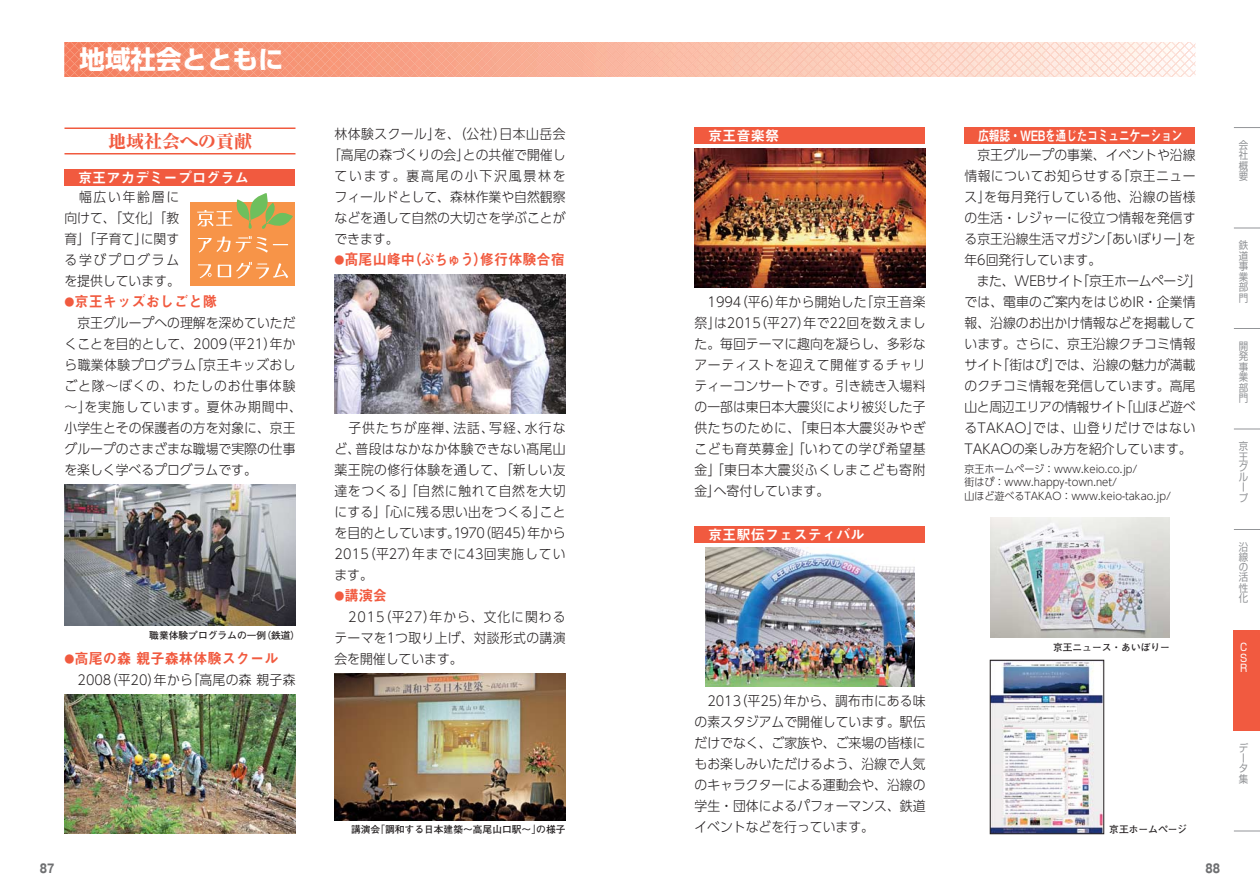
<style>
.page{position:relative;width:1260px;height:894px;background:#fff}
.page>*{position:absolute;margin:0;border:0;box-sizing:border-box;transform-origin:0 0}
.t1{font:700 25.5px "UD Shin Go Pr 6 N";color:#fff}
.t2{font:800 18px "Ryumin Pr 6 N";color:#f15a3f}
.t3{font:15px "Midashi Go Pr 6 N MB31";color:#f15a3f;scale:.95 1}
.t4{font:15px "Midashi Go Pr 6 N MB31";color:#f15a3f;scale:.94 1}
.t5{font:14.25px "Midashi Go Pr 6 N MB31";color:#fff}
.t6{font:14.25px "Midashi Go Pr 6 N MB31";letter-spacing:-.05em;color:#fff;scale:.78 1}
.t7{font:300 13.5px/21px "UD Shin Go Pr 6 N";color:#231f20;text-align:justify;scale:.95 1}
.t8{font:300 13.5px "UD Shin Go Pr 6 N";letter-spacing:.02em;color:#231f20;scale:.95 1}
.t9{font:300 13.5px "UD Shin Go Pr 6 N";letter-spacing:.035em;color:#231f20;scale:.95 1}
.t10{font:300 13.5px "UD Shin Go Pr 6 N";letter-spacing:.14em;color:#231f20;scale:.95 1}
.t11{font:700 12px "Gothic MB101 Pr 6 N";color:#6d6e70;scale:.8 1}
.t12{font:300 10.5px/13.5px "UD Shin Go Pr 6 N";color:#231f20;scale:.95 1}
.t13{font:10.5px/10.5px "Shin Go Pr 6 Regular 90 pv RKSJ V";color:#939598;text-align:justify;scale:.9 1}
.t14{font:10.5px/10.5px "Shin Go Pr 6 Regular 90 pv RKSJ V";color:#fff;text-align:justify;scale:.9 1}
.t15{font:700 9.75px "Futo Go B101 Pr 6 N";color:#231f20}
.s1{font-size:10.5px}
</style>
<div class="page">
<hr style="left:64px;top:128px;width:232px;height:1px;background:#f15a3f">
<hr style="left:64px;top:153px;width:232px;height:1px;background:#f15a3f">
<img style="left:334px;top:674px;width:232px;height:146px">
<img style="left:334px;top:274px;width:232px;height:140px">
<img style="left:64px;top:694px;width:232px;height:140px">
<div style="left:64px;top:170px;width:232px;height:16px;background:#f15a3f"></div>
<div style="left:190px;top:202px;width:105px;height:84px;background:#f79448"></div>
<svg style="left:198px;top:236px;width:90px;height:17px"></svg>
<svg style="left:198px;top:264px;width:14px;height:14px"></svg>
<svg style="left:218px;top:262px;width:70px;height:17px"></svg>
<svg style="left:197px;top:193px;width:96px;height:36px"></svg>
<img style="left:64px;top:484px;width:232px;height:142px">
<div style="left:1234px;top:630px;width:26px;height:100px;background:#f15a40"></div>
<svg style="left:1234px;top:429px;width:26px;height:1px"></svg>
<svg style="left:1234px;top:529px;width:26px;height:1px"></svg>
<svg style="left:1234px;top:228px;width:26px;height:1px"></svg>
<svg style="left:1234px;top:127px;width:26px;height:1px"></svg>
<svg style="left:1234px;top:328px;width:26px;height:1px"></svg>
<svg style="left:1234px;top:831px;width:26px;height:1px"></svg>
<img style="left:992px;top:662px;width:110px;height:170px">
<div style="left:990px;top:660px;width:114px;height:174px;border:1px solid #231f20"></div>
<div style="left:694px;top:128px;width:232px;height:16px;background:#f15a3f"></div>
<div style="left:694px;top:526px;width:232px;height:17px;background:#f15a3f"></div>
<div style="left:964px;top:128px;width:232px;height:16px;background:#f15a3f"></div>
<img style="left:990px;top:518px;width:180px;height:120px">
<img style="left:694px;top:148px;width:232px;height:140px">
<img style="left:705px;top:548px;width:210px;height:139px">
<svg style="left:64px;top:42px;width:1132px;height:34px;background:#f9b8a3"></svg>
<h1 class="t1" style="left:80px;top:50px;width:205px">地域社会とともに</h1>
<h2 class="t2" style="left:108px;top:134px;width:145px">地域社会への貢献</h2>
<p class="t5" style="left:78px;top:172px;width:172px">京王アカデミープログラム</p>
<p class="t7" style="left:65px;top:189px;width:123px;text-indent:15px">幅広い年齢層に向けて、「文化」「教育」「子育て」に関する学びプログラムを提供しています。</p>
<p class="t3" style="left:65px;top:296px;width:162px"><span class="s1">●</span>京王キッズおしごと隊</p>
<p class="t7" style="left:65px;top:315px;width:251px;text-align:left;text-indent:13px">京王グループへの理解を深めていただくことを目的として、2009（平21）年から職業体験プログラム「京王キッズおしごと隊～ぼくの、わたしのお仕事体験～」を実施しています。夏休み期間中、小学生とその保護者の方を対象に、京王グループのさまざまな職場で実際の仕事を楽しく学べるプログラムです。</p>
<p class="t15" style="left:149px;top:632px;width:153px">職業体験プログラムの一例（鉄道）</p>
<p class="t3" style="left:65px;top:653px;width:227px"><span class="s1">●</span>高尾の森 親子森林体験スクール</p>
<p class="t8" style="left:78px;top:675px;width:231px">2008（平20）年から「高尾の森 親子森</p>
<p class="t9" style="left:335px;top:129px;width:245px">林体験スクール」を、（公社）日本山岳会</p>
<p class="t7" style="left:328px;top:147px;width:251px">「高尾の森づくりの会」との共催で開催し</p>
<p class="t10" style="left:335px;top:171px;width:245px">ています。裏高尾の小下沢風景林を</p>
<p class="t7" style="left:335px;top:189px;width:245px">フィールドとして、森林作業や自然観察</p>
<p class="t7" style="left:335px;top:210px;width:245px">などを通して自然の大切さを学ぶことが</p>
<p class="t7" style="left:335px;top:231px;width:69px">できます。</p>
<p class="t4" style="left:335px;top:254px;width:246px"><span class="s1">●</span>髙尾山峰中（ぶちゅう）修行体験合宿</p>
<p class="t7" style="left:335px;top:420px;width:245px;text-indent:14px">子供たちが座禅、法話、写経、水行など、普段はなかなか体験できない髙尾山薬王院の修行体験を通して、「新しい友達をつくる」「自然に触れて自然を大切にする」「心に残る思い出をつくる」ことを目的としています。1970（昭45）年から2015（平27）年までに43回実施しています。</p>
<p class="t3" style="left:335px;top:590px;width:57px"><span class="s1">●</span>講演会</p>
<p class="t7" style="left:335px;top:609px;width:245px;text-indent:14px">2015（平27）年から、文化に関わるテーマを1つ取り上げ、対談形式の講演会を開催しています。</p>
<p class="t11" style="left:40px;top:864px;width:20px">87</p>
<p class="t15" style="left:351px;top:825px;width:216px">講演会「調和する日本建築～高尾山口駅～」の様子</p>
<p class="t5" style="left:708px;top:130px;width:73px">京王音楽祭</p>
<p class="t7" style="left:695px;top:294px;width:245px;text-indent:13px">1994（平6）年から開始した「京王音楽祭」は2015（平27）年で22回を数えました。毎回テーマに趣向を凝らし、多彩なアーティストを迎えて開催するチャリティーコンサートです。引き続き入場料の一部は東日本大震災により被災した子供たちのために、「東日本大震災みやぎこども育英募金」「いわての学び希望基金」「東日本大震災ふくしまこども寄附金」へ寄付しています。</p>
<p class="t5" style="left:708px;top:529px;width:158px">京王駅伝フェスティバル</p>
<p class="t7" style="left:695px;top:693px;width:245px;text-indent:13px">2013（平25）年から、調布市にある味の素スタジアムで開催しています。駅伝だけでなく、ご家族や、ご来場の皆様にもお楽しみいただけるよう、沿線で人気のキャラクターによる運動会や、沿線の学生・団体によるパフォーマンス、鉄道イベントなどを行っています。</p>
<p class="t6" style="left:978px;top:130px;width:264px">広報誌・WEBを通じたコミュニケーション</p>
<p class="t7" style="left:965px;top:147px;width:245px;text-indent:13px">京王グループの事業、イベントや沿線情報についてお知らせする「京王ニュース」を毎月発行している他、沿線の皆様の生活・レジャーに役立つ情報を発信する京王沿線生活マガジン「あいぼりー」を年6回発行しています。</p>
<p class="t7" style="left:965px;top:273px;width:251px;text-align:left;text-indent:12px">また、WEBサイト「京王ホームページ」では、電車のご案内をはじめIR・企業情報、沿線のお出かけ情報などを掲載しています。さらに、京王沿線クチコミ情報サイト「街はぴ」では、沿線の魅力が満載のクチコミ情報を発信しています。高尾山と周辺エリアの情報サイト「山ほど遊べるTAKAO」では、山登りだけではない<br>TAKAOの楽しみ方を紹介しています。</p>
<p class="t12" style="left:965px;top:463px;width:219px">京王ホームページ：www.keio.co.jp/<br>街はぴ：www.happy-town.net/<br>山ほど遊べるTAKAO：www.keio-takao.jp/</p>
<p class="t15" style="left:1053px;top:644px;width:118px">京王ニュース・あいぼりー</p>
<p class="t13" style="left:1239px;top:141px;width:12px">会社概要</p>
<p class="t13" style="left:1239px;top:241px;width:12px">鉄道事業部門</p>
<p class="t13" style="left:1239px;top:342px;width:12px">開発事業部門</p>
<p class="t13" style="left:1239px;top:443px;width:12px;text-align:left">京王グループ</p>
<p class="t13" style="left:1239px;top:543px;width:12px">沿線の活性化</p>
<p class="t14" style="left:1240px;top:643px;width:9px">C S R</p>
<p class="t15" style="left:1109px;top:825px;width:79px">京王ホームページ</p>
<p class="t11" style="left:1205px;top:864px;width:20px">88</p>
<p class="t13" style="left:1239px;top:744px;width:12px;text-align:left">データ集</p>
</div>
